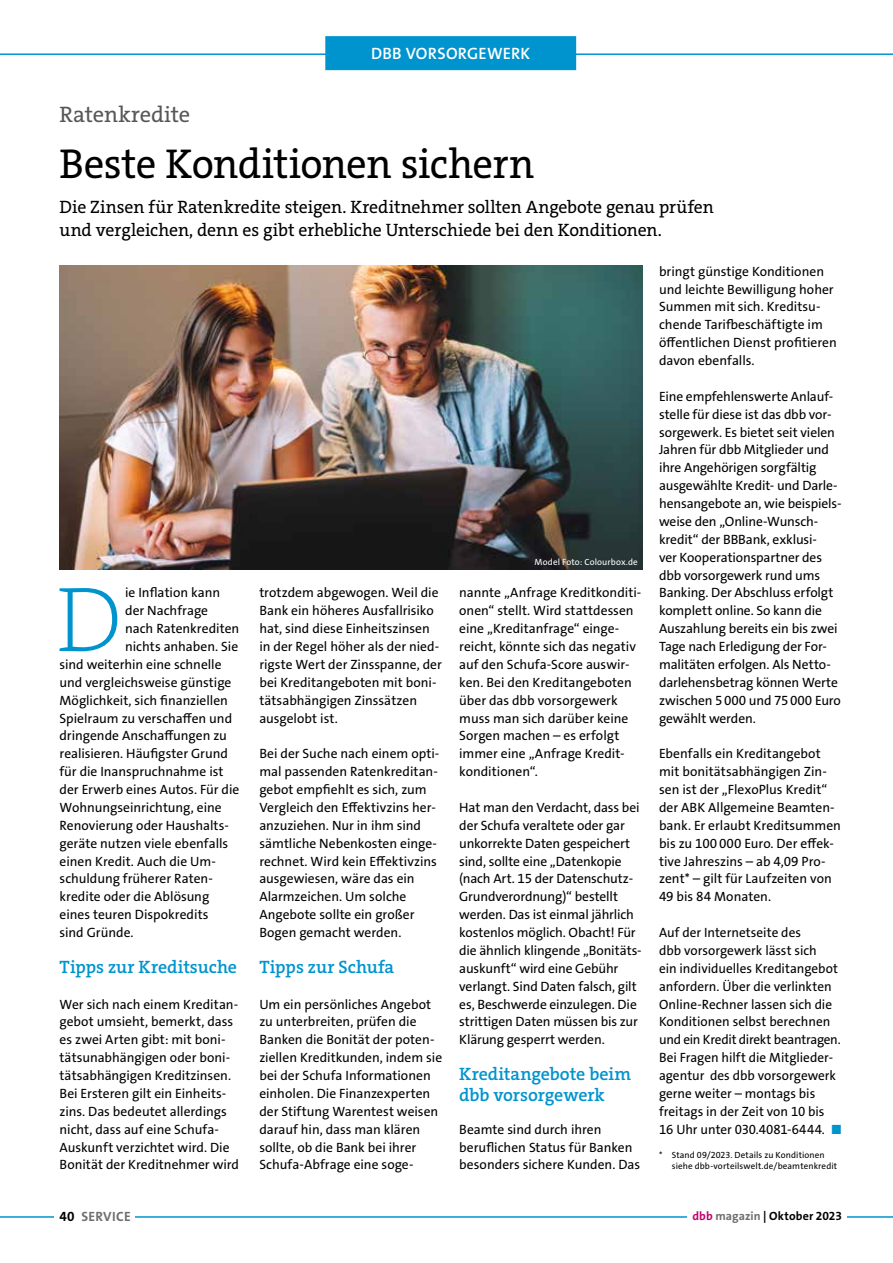
<style>
.page{position:relative;width:893px;height:1263px;background:#fff}
.page>*{position:absolute;margin:0;border:0;box-sizing:border-box;transform-origin:0 0}
.t1{font:200 93px "The Serif";color:#0094ce}
.t2{font:42px "The Serif";letter-spacing:-.015em;color:#000}
.t3{font:22.5px "The Serif";letter-spacing:-.005em;color:#575756}
.t4{font:18px/22.5px "The Serif";letter-spacing:-.005em;color:#000}
.t5{font:600 18px/21px "The Serif";letter-spacing:-.005em;color:#0094ce}
.t6{font:600 16.5px "The Sans Os F";letter-spacing:.015em;color:#fff}
.t7{font:13.5px/17.9px "The Sans Os F";letter-spacing:-.005em;color:#000}
.t8{font:700 13.5px "The Sans Os F";letter-spacing:.02em;color:#706f6f}
.t9{font:700 12px "The Sans Os F";letter-spacing:.005em;color:#000}
.t10{font:9px/10.5px "The Sans Os F";letter-spacing:.015em;color:#000}
.t11{font:9px "The Sans Os F";letter-spacing:.015em;color:#fff}
.s1{color:#0094ce}
.s2{color:#000}
.s3{color:#c3006b}
.s4{color:#706f6f}
</style>
<div class="page">
<hr style="left:0;top:53px;width:893px;height:2px;background:#0094ce">
<div style="left:326px;top:37px;width:250px;height:33px;background:#0094ce"></div>
<div style="left:325px;top:36px;width:251px;height:34px;border:1px solid #0094ce"></div>
<hr style="left:0;top:1216px;width:893px;height:2px;background:#0094ce">
<div style="left:54px;top:1207px;width:81px;height:18px;background:#fff"></div>
<div style="left:687px;top:1207px;width:160px;height:18px;background:#fff"></div>
<img style="left:60px;top:266px;width:582px;height:303px">
<p class="t6" style="left:371px;top:43px;width:161px">DBB VORSORGEWERK</p>
<h3 class="t3" style="left:60px;top:100px;width:132px">Ratenkredite</h3>
<h2 class="t2" style="left:60px;top:137px;width:477px">Beste Konditionen sichern</h2>
<h3 class="t4" style="left:60px;top:196px;width:656px">Die Zinsen für Ratenkredite steigen. Kreditnehmer sollten Angebote genau prüfen und vergleichen, denn es gibt erhebliche Unterschiede bei den Konditionen.</h3>
<h1 class="t1" style="left:56px;top:560px;width:67px">D</h1>
<p class="t7" style="left:125px;top:584px;width:97px">ie Inflation kann</p>
<p class="t7" style="left:125px;top:602px;width:84px">der Nachfrage</p>
<p class="t7" style="left:125px;top:620px;width:116px">nach Ratenkrediten</p>
<p class="t7" style="left:125px;top:638px;width:115px">nichts anhaben. Sie</p>
<p class="t7" style="left:60px;top:655px;width:164px">sind weiterhin eine schnelle</p>
<p class="t7" style="left:60px;top:673px;width:173px">und vergleichsweise günstige</p>
<p class="t7" style="left:60px;top:691px;width:170px">Möglichkeit, sich finanziellen</p>
<p class="t7" style="left:60px;top:709px;width:174px">Spielraum zu verschaffen und</p>
<p class="t7" style="left:60px;top:727px;width:169px">dringende Anschaffungen zu</p>
<p class="t7" style="left:60px;top:745px;width:170px">realisieren. Häufigster Grund</p>
<p class="t7" style="left:60px;top:763px;width:166px">für die Inanspruchnahme ist</p>
<p class="t7" style="left:60px;top:781px;width:181px">der Erwerb eines Autos. Für die</p>
<p class="t7" style="left:60px;top:798px;width:164px">Wohnungseinrichtung, eine</p>
<p class="t7" style="left:60px;top:816px;width:171px">Renovierung oder Haushalts-</p>
<p class="t7" style="left:60px;top:834px;width:170px">geräte nutzen viele ebenfalls</p>
<p class="t7" style="left:60px;top:852px;width:158px">einen Kredit. Auch die Um-</p>
<p class="t7" style="left:60px;top:870px;width:155px">schuldung früherer Raten-</p>
<p class="t7" style="left:60px;top:888px;width:151px">kredite oder die Ablösung</p>
<p class="t7" style="left:60px;top:906px;width:151px">eines teuren Dispokredits</p>
<p class="t7" style="left:60px;top:924px;width:76px">sind Gründe.</p>
<h3 class="t5" style="left:60px;top:956px;width:179px">Tipps zur Kreditsuche</h3>
<p class="t7" style="left:60px;top:995px;width:181px">Wer sich nach einem Kreditan&shy;gebot umsieht, bemerkt, dass es zwei Arten gibt: mit boni&shy;tätsunabhängigen oder boni&shy;tätsabhängigen Kreditzinsen.<br>Bei Ersteren gilt ein Einheits&shy;zins. Das bedeutet allerdings nicht, dass auf eine Schufa-<br>Auskunft verzichtet wird. Die<br>Bonität der Kreditnehmer wird</p>
<p class="t7" style="left:259px;top:584px;width:184px">trotzdem abgewogen. Weil die<br>Bank ein höheres Ausfallrisiko hat, sind diese Einheitszinsen in der Regel höher als der nied&shy;rigste Wert der Zinsspanne, der bei Kreditangeboten mit boni&shy;tätsabhängigen Zinssätzen ausgelobt ist.</p>
<p class="t7" style="left:259px;top:745px;width:182px">Bei der Suche nach einem opti&shy;mal passenden Ratenkreditan&shy;gebot empfiehlt es sich, zum<br>Vergleich den Effektivzins her&shy;anzuziehen. Nur in ihm sind sämtliche Nebenkosten einge&shy;rechnet. Wird kein Effektivzins ausgewiesen, wäre das ein<br>Alarmzeichen. Um solche<br>Angebote sollte ein großer<br>Bogen gemacht werden.</p>
<h3 class="t5" style="left:259px;top:956px;width:136px">Tipps zur Schufa</h3>
<p class="t7" style="left:259px;top:995px;width:184px">Um ein persönliches Angebot zu unterbreiten, prüfen die<br>Banken die Bonität der poten&shy;ziellen Kreditkunden, indem sie bei der Schufa Informationen einholen. Die Finanzexperten der Stiftung Warentest weisen darauf hin, dass man klären sollte, ob die Bank bei ihrer<br>Schufa-Abfrage eine soge-</p>
<p class="t11" style="left:535px;top:556px;width:105px">Model Foto: Colourbox.de</p>
<p class="t7" style="left:459px;top:584px;width:184px">nannte „Anfrage Kreditkonditi&shy;onen“ stellt. Wird stattdessen eine „Kreditanfrage“ einge&shy;reicht, könnte sich das negativ auf den Schufa-Score auswir&shy;ken. Bei den Kreditangeboten über das dbb vorsorgewerk muss man sich darüber keine<br>Sorgen machen – es erfolgt immer eine „Anfrage Kredit&shy;konditionen“.</p>
<p class="t7" style="left:459px;top:798px;width:184px">Hat man den Verdacht, dass bei der Schufa veraltete oder gar unkorrekte Daten gespeichert sind, sollte eine „Datenkopie (nach Art. 15 der Datenschutz-<br>Grundverordnung)“ bestellt werden. Das ist einmal jährlich kostenlos möglich. Obacht! Für die ähnlich klingende „Bonitäts&shy;auskunft“ wird eine Gebühr verlangt. Sind Daten falsch, gilt es, Beschwerde einzulegen. Die strittigen Daten müssen bis zur<br>Klärung gesperrt werden.</p>
<h3 class="t5" style="left:459px;top:1063px;width:173px">Kreditangebote beim dbb vorsorgewerk</h3>
<p class="t7" style="left:459px;top:1120px;width:182px">Beamte sind durch ihren<br>beruf-l ichen Status für Banken besonders sichere Kunden. Das</p>
<p class="t7" style="left:659px;top:262px;width:179px">bringt günstige Konditionen und leichte Bewilligung hoher<br>Summen mit sich. Kreditsu&shy;chende Tarifbeschäftigte im öffentlichen Dienst profitieren davon ebenfalls.</p>
<p class="t7" style="left:659px;top:387px;width:184px">Eine empfehlenswerte Anlauf&shy;stelle für diese ist das dbb vor&shy;sorgewerk. Es bietet seit vielen<br>Jahren für dbb Mitglieder und ihre Angehörigen sorgfältig ausgewählte Kredit- und Darle&shy;hensangebote an, wie beispiels&shy;weise den „Online-Wunsch&shy;kredit“ der BBBank, exklusi-<br>ver Kooperationspartner des dbb vorsorgewerk rund ums<br>Banking. Der Abschluss erfolgt komplett online. So kann die<br>Auszahlung bereits ein bis zwei<br>Tage nach Erledigung der For&shy;malitäten erfolgen. Als Netto&shy;darlehensbetrag können Werte zwischen 5000 und 75000 Euro gewählt werden.</p>
<p class="t7" style="left:659px;top:745px;width:183px">Ebenfalls ein Kreditangebot mit bonitätsabhängigen Zin&shy;sen ist der „FlexoPlus Kredit“ der ABK Allgemeine Beamten&shy;bank. Er erlaubt Kreditsummen bis zu 100000 Euro. Der effek&shy;tive Jahreszins – ab 4,09 Pro&shy;zent* – gilt für Laufzeiten von<br>49 bis 84 Monaten.</p>
<p class="t7" style="left:659px;top:924px;width:184px">Auf der Internetseite des<br>dbb vorsorgewerk lässt sich<br>ein individuelles Kreditangebot anfordern. Über die verlinkten<br>Online-Rechner lassen sich die<br>Konditionen selbst berechnen und ein Kredit direkt beantragen.<br>Bei Fragen hilft die Mitglieder&shy;agentur des dbb vorsorgewerk gerne weiter – montags bis freitags in der Zeit von 10 bis<br>16 Uhr unter 030.4081-6444. <span class="s1">■</span></p>
<p class="t10" style="left:672px;top:1150px;width:167px;text-indent:-13px">* Stand 09/2023. Details zu Konditionen siehe dbb-vorteilswelt.de/beamtenkredit</p>
<p class="t8" style="left:60px;top:1207px;width:73px"><span class="s2">40</span> SERVICE</p>
<p class="t9" style="left:693px;top:1208px;width:151px"><span class="s3">dbb</span> <span class="s4">magazin</span> | Oktober 2023</p>
</div>
